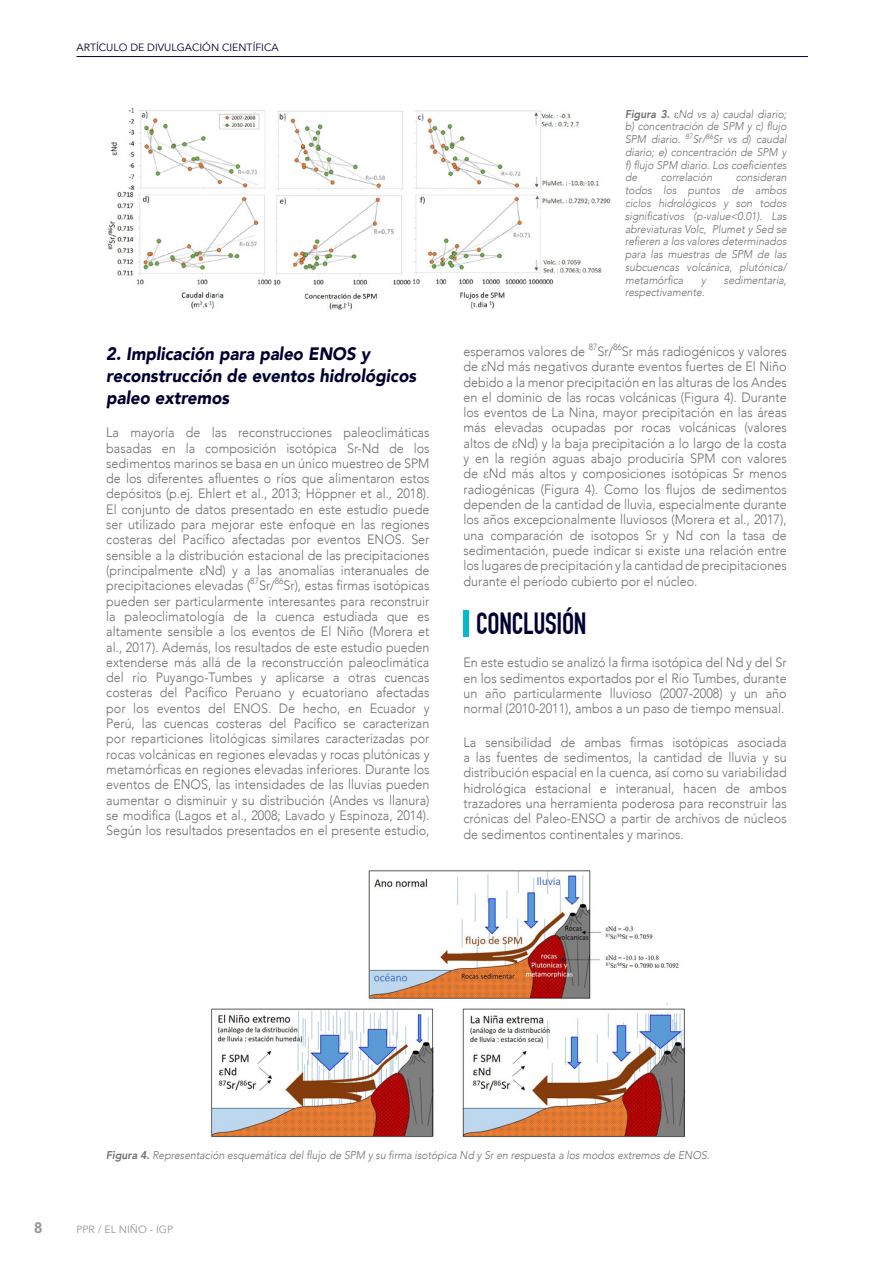
<style>
.page{position:relative;width:893px;height:1263px;background:#fff}
.page>*{position:absolute;margin:0;border:0;box-sizing:border-box;transform-origin:0 0}
.SUB{font:700 30px "DIN Condensed";letter-spacing:-.01em;color:#000031;scale:.95 1}
.subti_chiqui{font:italic 900 18px/21.6px "Avenir";color:#000031;scale:.93 1}
.t1{font:700 15px "Arial";color:#939598}
.texto{font:300 13.5px/15.3px "Avenir";color:#6c6d70;text-align:justify;scale:.93 1}
.texto_leyendas_image{font:italic 300 11.25px/12.8px "Avenir";color:#6c6d70;text-align:justify;scale:.93 1}
.Pie_de_pagina{font:10.5px "Avenir";color:#000031}
.t2{font:10.5px "Avenir";color:#939598}
.s1{font-family:"Times New Roman";font-weight:400}
.s2{font-weight:800}
.s3{font-family:"Times New Roman";font-weight:400;font-style:normal}
</style>
<div class="page">
<div style="left:463px;top:610px;width:6px;height:27px;background:#03bac7"></div>
<img style="left:108px;top:107px;width:503px;height:203px">
<img style="left:210px;top:870px;width:475px;height:268px">
<hr style="left:77px;top:56px;width:731px;height:1px;background:#000031">
<p class="Pie_de_pagina" style="left:77px;top:41px;width:204px">ARTÍCULO DE DIVULGACIÓN CIENTÍFICA</p>
<p class="subti_chiqui" style="left:106px;top:343px;width:335px">2. Implicación para paleo ENOS y reconstrucción de eventos hidrológicos paleo extremos</p>
<p class="texto" style="left:106px;top:425px;width:349px">La mayoría de las reconstrucciones paleoclimáticas basadas en la composición isotópica Sr-Nd de los sedimentos marinos se basa en un único muestreo de SPM de los diferentes afluentes o ríos que alimentaron estos depósitos (p.ej. Ehlert et al., 2013; Höppner et al., 2018).<br>El conjunto de datos presentado en este estudio puede ser utilizado para mejorar este enfoque en las regiones costeras del Pacífico afectadas por eventos ENOS. Ser sensible a la distribución estacional de las precipitaciones (principalmente <span class="s1">ε</span>Nd) y a las anomalías interanuales de precipitaciones elevadas (<sup>87</sup>Sr/<sup>86</sup>Sr), estas firmas isotópicas pueden ser particularmente interesantes para reconstruir la paleoclimatología de la cuenca estudiada que es altamente sensible a los eventos de El Niño (Morera et al., 2017). Además, los resultados de este estudio pueden extenderse más allá de la reconstrucción paleoclimática del río Puyango-Tumbes y aplicarse a otras cuencas costeras del Pacífico Peruano y ecuatoriano afectadas por los eventos del ENOS. De hecho, en Ecuador y Perú, las cuencas costeras del Pacífico se caracterizan por reparticiones litológicas similares caracterizadas por rocas volcánicas en regiones elevadas y rocas plutónicas y metamórficas en regiones elevadas inferiores. Durante los eventos de ENOS, las intensidades de las lluvias pueden aumentar o disminuir y su distribución (Andes vs llanura) se modifica (Lagos et al., 2008; Lavado y Espinoza, 2014).<br>Según los resultados presentados en el presente estudio,</p>
<p class="texto_leyendas_image" style="left:625px;top:107px;width:175px"><span class="s2">Figura 3.</span> <span class="s3">ε</span>Nd vs a) caudal diario; b) concentración de SPM y c) flujo SPM diario. <sup>87</sup>Sr/<sup>86</sup>Sr vs d) caudal diario; e) concentración de SPM y f) flujo SPM diario. Los coeficientes de</p>
<p class="texto_leyendas_image" style="left:625px;top:171px;width:175px;text-indent:111px">consideran todos los puntos de ambos ciclos hidrológicos y son todos significativos (p-value&lt;0.01). Las abreviaturas Volc, Plumet y Sed se refieren a los valores determinados para las muestras de SPM de las subcuencas volcánica, plutónica/ metamórfica</p>
<p class="texto_leyendas_image" style="left:661px;top:171px;width:57px">correlación</p>
<p class="texto_leyendas_image" style="left:701px;top:273px;width:7px">y</p>
<p class="texto_leyendas_image" style="left:724px;top:273px;width:69px">sedimentaria,</p>
<p class="texto_leyendas_image" style="left:625px;top:286px;width:87px">respectivamente.</p>
<p class="texto" style="left:463px;top:344px;width:349px">esperamos valores de <sup>87</sup>Sr/<sup>86</sup>Sr más radiogénicos y valores de <span class="s1">ε</span>Nd más negativos durante eventos fuertes de El Niño debido a la menor precipitación en las alturas de los Andes en el dominio de las rocas volcánicas (Figura 4). Durante los eventos de La Nina, mayor precipitación en las áreas más elevadas ocupadas por rocas volcánicas (valores altos de <span class="s1">ε</span>Nd) y la baja precipitación a lo largo de la costa y en la región aguas abajo produciría SPM con valores de <span class="s1">ε</span>Nd más altos y composiciones isotópicas Sr menos radiogénicas (Figura 4). Como los flujos de sedimentos dependen de la cantidad de lluvia, especialmente durante los años excepcionalmente lluviosos (Morera et al., 2017), una comparación de isotopos Sr y Nd con la tasa de sedimentación, puede indicar si existe una relación entre los lugares de precipitación y la cantidad de precipitaciones durante el período cubierto por el núcleo.</p>
<p class="SUB" style="left:476px;top:606px;width:118px">CONCLUSIÓN</p>
<p class="texto" style="left:463px;top:655px;width:349px">En este estudio se analizó la firma isotópica del Nd y del Sr en los sedimentos exportados por el Río Tumbes, durante un año particularmente lluvioso (2007-2008) y un año normal (2010-2011), ambos a un paso de tiempo mensual.</p>
<p class="texto" style="left:463px;top:735px;width:349px">La sensibilidad de ambas firmas isotópicas asociada a las fuentes de sedimentos, la cantidad de lluvia y su distribución espacial en la cuenca, así como su variabilidad hidrológica estacional e interanual, hacen de ambos trazadores una herramienta poderosa para reconstruir las crónicas del Paleo-ENSO a partir de archivos de núcleos de sedimentos continentales y marinos.</p>
<p class="texto_leyendas_image" style="left:106px;top:1148px;width:650px"><span class="s2">Figura 4.</span> Representación esquemática del flujo de SPM y su firma isotópica Nd y Sr en respuesta a los modos extremos de ENOS.</p>
<p class="t1" style="left:34px;top:1218px;width:10px">8</p>
<p class="t2" style="left:77px;top:1223px;width:98px">PPR / EL NIÑO - IGP</p>
</div>
